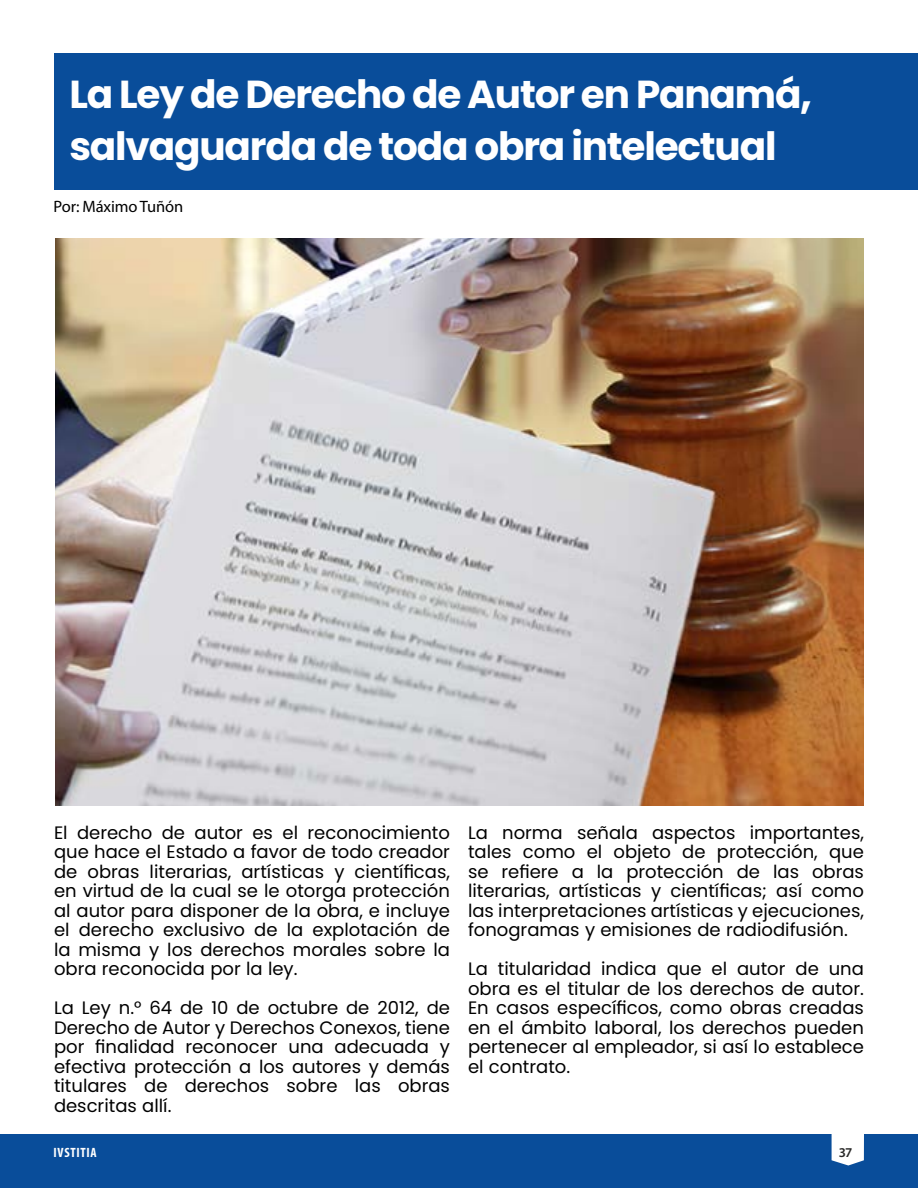
<style>
.page{position:relative;width:918px;height:1188px;background:#fff}
.page>*{position:absolute;margin:0;border:0;box-sizing:border-box;transform-origin:0 0}
.t1{font:700 39px/52.5px "Poppins";letter-spacing:-.03em;color:#fff}
.t2{font:18px/19.5px "Poppins";color:#000;text-align:justify}
.t3{font:16.5px "Myriad Pro";letter-spacing:-.01em;color:#000}
.t4{font:700 condensed 13.5px "Myriad Pro";letter-spacing:.05em;color:#fff}
.t5{font:600 13.5px "Myriad Pro";color:#282827}
</style>
<div class="page">
<div style="left:0;top:1134px;width:918px;height:54px;background:#094d9a"></div>
<svg style="left:832px;top:1134px;width:32px;height:32px"></svg>
<div style="left:54px;top:53px;width:864px;height:137px;background:#094d9a"></div>
<img style="left:55px;top:238px;width:809px;height:568px">
<h1 class="t1" style="left:69px;top:68px;width:744px">La Ley de Derecho de Autor en Panamá, salvaguarda de toda obra intelectual</h1>
<p class="t3" style="left:54px;top:197px;width:131px">Por: Máximo Tuñón</p>
<p class="t2" style="left:54px;top:823px;width:398px">El derecho de autor es el reconocimiento que hace el Estado a favor de todo creador de obras literarias, artísticas y científicas, en virtud de la cual se le otorga protección al autor para disponer de la obra, e incluye el derecho exclusivo de la explotación de la misma y los derechos morales sobre la obra reconocida por la ley.</p>
<p class="t2" style="left:54px;top:998px;width:398px">La Ley n.° 64 de 10 de octubre de 2012, de Derecho de Autor y Derechos Conexos, tiene por finalidad reconocer una adecuada y efectiva protección a los autores y demás titulares de derechos sobre las obras descritas allí.</p>
<p class="t2" style="left:468px;top:823px;width:398px">La norma señala aspectos importantes, tales como el objeto de protección, que se refiere a la protección de las obras literarias, artísticas y científicas; así como las interpretaciones artísticas y ejecuciones, fonogramas y emisiones de radiodifusión.</p>
<p class="t2" style="left:468px;top:959px;width:398px">La titularidad indica que el autor de una obra es el titular de los derechos de autor.<br>En casos específicos, como obras creadas en el ámbito laboral, los derechos pueden pertenecer al empleador, si así lo establece el contrato.</p>
<p class="t4" style="left:54px;top:1144px;width:44px">IVSTITIA</p>
<p class="t5" style="left:839px;top:1144px;width:15px">37</p>
</div>
